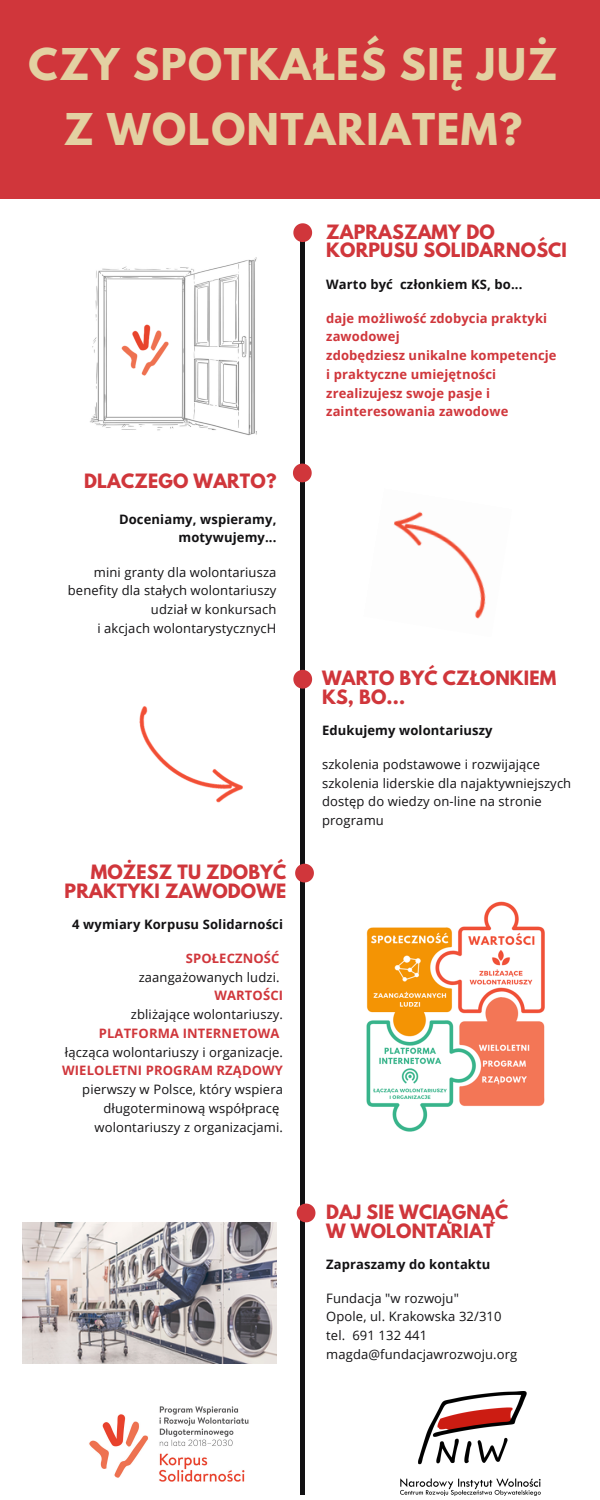
<style>
.page{position:relative;width:600px;height:1500px;background:#fff}
.page>*{position:absolute;margin:0;border:0;box-sizing:border-box;transform-origin:0 0}
.t1{font:38.8px/41.2px "Fredoka One";letter-spacing:.1em;color:#e3d1a2;text-align:center}
.t2{font:700 38.8px/65.2px "League Spartan";letter-spacing:.04em;color:#e3d1a2;text-align:center}
.t3{font:700 17.5px/18.8px "League Spartan";letter-spacing:.01em;color:#d0363b}
.t4{font:13px/18.8px "Open Sans";letter-spacing:.01em;color:#121113;text-align:right}
.t5{font:700 13px/18.8px "Open Sans";letter-spacing:.01em;color:#d0363b}
.t6{font:700 13px/18.8px "Open Sans";letter-spacing:.01em;color:#121113;text-align:right}
</style>
<div class="page">
<hr style="left:301px;top:232px;width:3px;height:1263px;background:#121113">
<div style="left:0;top:0;width:600px;height:198px;background:#d0363b"></div>
<svg style="left:293px;top:223px;width:19px;height:19px"></svg>
<svg style="left:293px;top:464px;width:19px;height:18px"></svg>
<svg style="left:293px;top:670px;width:19px;height:19px"></svg>
<svg style="left:295px;top:864px;width:19px;height:18px"></svg>
<svg style="left:297px;top:1204px;width:18px;height:18px"></svg>
<img style="left:90px;top:257px;width:167px;height:179px">
<img style="left:22px;top:1222px;width:255px;height:142px">
<img style="left:89px;top:1406px;width:160px;height:76px">
<img style="left:401px;top:1391px;width:139px;height:105px">
<img style="left:366px;top:901px;width:179px;height:231px">
<img style="left:139px;top:706px;width:104px;height:97px">
<img style="left:393px;top:511px;width:93px;height:108px">
<h1 class="t2" style="left:29px;top:37px;width:530px">CZY SPOTKAŁEŚ SIĘ JUŻ<br>Z WOLONTARIATEM?</h1>
<h1 class="t1" style="left:101px;top:45px;width:398px">EFFECTIVE WAYS<br>OF STUDYING<br>BEFORE EXAMS</h1>
<h2 class="t3" style="left:326px;top:224px;width:242px">ZAPRASZAMY DO<br>KORPUSU SOLIDARNOŚCI</h2>
<p class="t6" style="left:326px;top:274px;width:198px">Warto być członkiem KS, bo...</p>
<h2 class="t3" style="left:84px;top:474px;width:194px">DLACZEGO WARTO?</h2>
<p class="t6" style="left:119px;top:509px;width:159px">Doceniamy, wspieramy, motywujemy...</p>
<p class="t4" style="left:68px;top:562px;width:210px">mini granty dla wolontariusza benefity dla stałych wolontariuszy udział w konkursach<br>i akcjach wolontarystycznycH</p>
<h2 class="t3" style="left:65px;top:865px;width:223px;text-align:right">MOŻESZ TU ZDOBYĆ<br>PRAKTYKI ZAWODOWE</h2>
<p class="t6" style="left:72px;top:915px;width:212px">4 wymiary Korpusu Solidarności</p>
<p class="t5" style="left:186px;top:949px;width:95px">SPOŁECZNOŚĆ</p>
<p class="t4" style="left:139px;top:967px;width:142px">zaangażowanych ludzi.</p>
<p class="t5" style="left:214px;top:986px;width:70px">WARTOŚCI</p>
<p class="t4" style="left:131px;top:1005px;width:154px">zbliżające wolontariuszy.</p>
<p class="t5" style="left:99px;top:1024px;width:182px">PLATFORMA INTERNETOWA</p>
<p class="t4" style="left:65px;top:1042px;width:220px">łącząca wolontariuszy i organizacje.</p>
<p class="t5" style="left:62px;top:1061px;width:222px">WIELOLETNI PROGRAM RZĄDOWY</p>
<p class="t4" style="left:82px;top:1080px;width:202px">pierwszy w Polsce, który wspiera długoterminową współpracę wolontariuszy z organizacjami.</p>
<p class="t5" style="left:326px;top:308px;width:232px">daje możliwość zdobycia praktyki zawodowej<br>zdobędziesz unikalne kompetencje i praktyczne umiejętności zrealizujesz swoje pasje i zainteresowania zawodowe</p>
<h2 class="t3" style="left:322px;top:671px;width:236px">WARTO BYĆ CZŁONKIEM<br>KS, BO...</h2>
<p class="t6" style="left:322px;top:721px;width:172px">Edukujemy wolontariuszy</p>
<p class="t4" style="left:322px;top:754px;width:251px;text-align:left">szkolenia podstawowe i rozwijające szkolenia liderskie dla najaktywniejszych dostęp do wiedzy on-line na stronie programu</p>
<h2 class="t3" style="left:326px;top:1205px;width:184px">DAJ SIE WCIĄGNĄĆ<br>W WOLONTARIAT</h2>
<p class="t6" style="left:326px;top:1254px;width:166px">Zapraszamy do kontaktu</p>
<p class="t4" style="left:326px;top:1288px;width:193px;text-align:left">Fundacja "w rozwoju"<br>Opole, ul. Krakowska 32/310 tel. 691 132 441 magda@fundacjawrozwoju.org</p>
</div>
